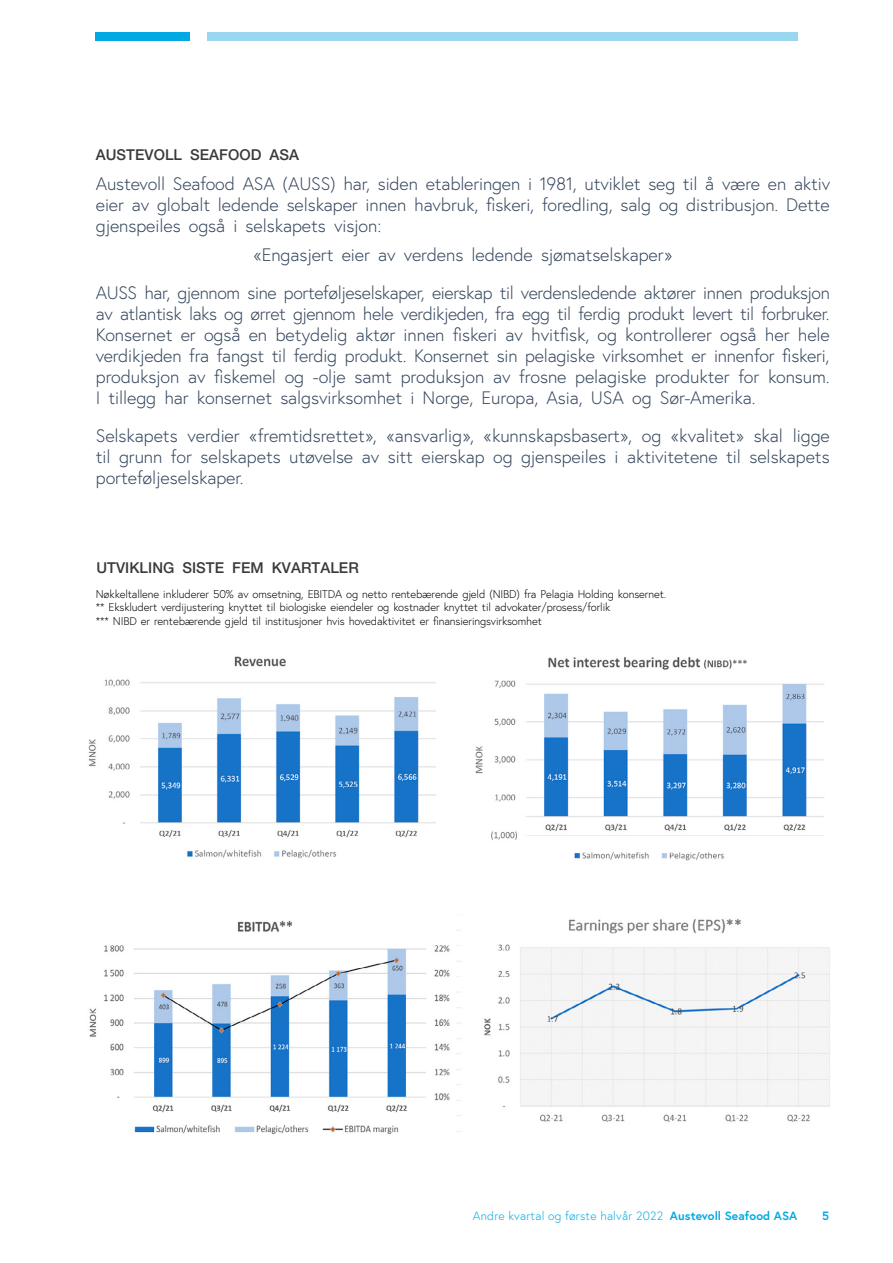
<style>
.page{position:relative;width:893px;height:1263px;background:#fff}
.page>*{position:absolute;margin:0;border:0;box-sizing:border-box;transform-origin:0 0}
.Highlight_Bullets{font:300 18px/21px "Europa";letter-spacing:-.005em;color:#33455b;text-align:justify}
.SubHeader1_-_NO_INDE{font:500 15px "Helvetica Neue LT Pro";letter-spacing:.005em;color:#3a3a39}
.t1{font:300 12px "Europa";letter-spacing:.02em;color:#00a9e2}
.t2{font:700 12px "Europa";color:#00a9e2}
.Info_body{font:300 11.25px "Europa";letter-spacing:-.01em;color:#000}
.s1{font-weight:700}
</style>
<div class="page">
<div style="left:96px;top:33px;width:94px;height:8px;background:#00a9e2"></div>
<div style="left:208px;top:33px;width:590px;height:8px;background:#99d6f0"></div>
<img style="left:88px;top:656px;width:742px;height:479px">
<p class="SubHeader1_-_NO_INDE" style="left:96px;top:146px;width:205px">AUSTEVOLL SEAFOOD ASA</p>
<p class="Highlight_Bullets" style="left:96px;top:173px;width:736px">Austevoll Seafood ASA (AUSS) har, siden etableringen i 1981, utviklet seg til å være en aktiv eier av globalt ledende selskaper innen havbruk, fiskeri, foredling, salg og distribusjon. Dette gjenspeiles også i selskapets visjon:</p>
<p class="Highlight_Bullets" style="left:254px;top:244px;width:420px">«Engasjert eier av verdens ledende sjømatselskaper»</p>
<p class="Highlight_Bullets" style="left:96px;top:282px;width:736px">AUSS har, gjennom sine porteføljeselskaper, eierskap til verdensledende aktører innen produksjon av atlantisk laks og ørret gjennom hele verdikjeden, fra egg til ferdig produkt levert til forbruker.<br>Konsernet er også en betydelig aktør innen fiskeri av hvitfisk, og kontrollerer også her hele verdikjeden fra fangst til ferdig produkt. Konsernet sin pelagiske virksomhet er innenfor fiskeri, produksjon av fiskemel og -olje samt produksjon av frosne pelagiske produkter for konsum.<br>I tillegg har konsernet salgsvirksomhet i Norge, Europa, Asia, USA og Sør-Amerika.</p>
<p class="Highlight_Bullets" style="left:96px;top:425px;width:735px">Selskapets verdier «fremtidsrettet», «ansvarlig», «kunnskapsbasert», og «kvalitet» skal ligge til grunn for selskapets utøvelse av sitt eierskap og gjenspeiles i aktivitetene til selskapets porteføljeselskaper.</p>
<p class="SubHeader1_-_NO_INDE" style="left:96px;top:558px;width:264px">UTVIKLING SISTE FEM KVARTALER</p>
<p class="Info_body" style="left:96px;top:587px;width:572px">Nøkkeltallene inkluderer 50% av omsetning, EBITDA og netto rentebærende gjeld (NIBD) fra Pelagia Holding konsernet.</p>
<p class="Info_body" style="left:96px;top:600px;width:516px">** Ekskludert verdijustering knyttet til biologiske eiendeler og kostnader knyttet til advokater/prosess/forlik</p>
<p class="Info_body" style="left:96px;top:614px;width:448px">*** NIBD er rentebærende gjeld til institusjoner hvis hovedaktivitet er finansieringsvirksomhet</p>
<p class="t1" style="left:473px;top:1208px;width:326px">Andre kvartal og første halvår 2022 <span class="s1">Austevoll Seafood ASA</span></p>
<p class="t2" style="left:822px;top:1207px;width:8px">5</p>
</div>
